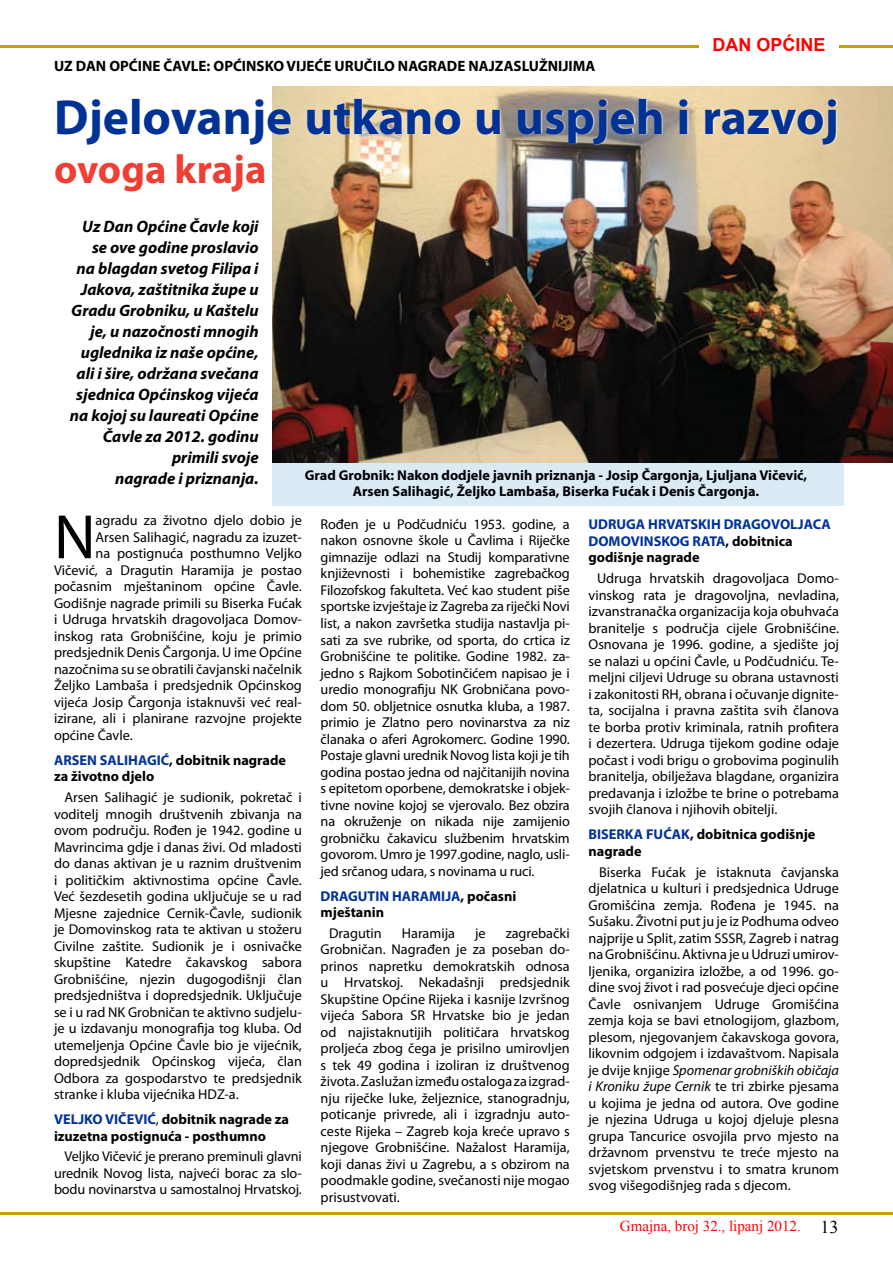
<style>
.page{position:relative;width:893px;height:1263px;background:#fff}
.page>*{position:absolute;margin:0;border:0;box-sizing:border-box;transform-origin:0 0}
.t1{font:63.15px "Myriad Pro";color:#000}
.t2{font:700 49.5px "Myriad Pro";color:#003296}
.t3{font:700 40.5px "Myriad Pro";color:#ef3e33}
.t4{font:700 18px "Arial";color:#f00}
.t5{font:italic 700 16.5px/21px "Myriad Pro";color:#000;text-align:right}
.t6{font:700 15px "Myriad Pro";color:#000}
.t7{font:15px "Times New Roman";color:#f00}
.t8{font:14.25px/16.5px "Myriad Pro";color:#000;text-align:justify}
.t9{font:700 14.25px/16.5px "Myriad Pro";color:#000}
.t10{font:700 14.25px/16.5px "Myriad Pro";color:#003296}
.s1{color:#003296}
.s2{font-weight:400}
.s3{color:#000}
.s4{font-style:italic}
.s5{font-size:18px;color:#000}
</style>
<div class="page">
<hr style="left:0;top:46px;width:893px;height:2px;background:#c79f00">
<hr style="left:0;top:1212px;width:893px;height:2px;background:#c79f00">
<div style="left:273px;top:418px;width:571px;height:87px;background:#daebf6"></div>
<div style="left:699px;top:36px;width:140px;height:18px;background:#fff"></div>
<img style="left:273px;top:202px;width:620px;height:260px">
<img style="left:272px;top:86px;width:621px;height:116px">
<p class="t4" style="left:712px;top:33px;width:115px">DAN OPĆINE</p>
<p class="t6" style="left:54px;top:56px;width:543px">UZ DAN OPĆINE ČAVLE: OPĆINSKO VIJEĆE URUČILO NAGRADE NAJZASLUŽNIJIMA</p>
<h2 class="t2" style="left:54px;top:85px;width:786px">Djelovanje utkano u uspjeh i razvoj</h2>
<h3 class="t3" style="left:54px;top:143px;width:214px">ovoga kraja</h3>
<p class="t5" style="left:70px;top:215px;width:190px">Uz Dan Općine Čavle koji se ove godine proslavio na blagdan svetog Filipa i<br>Jakova, zaštitnika župe u<br>Gradu Grobniku, u Kaštelu je, u nazočnosti mnogih uglednika iz naše općine, ali i šire, održana svečana sjednica Općinskog vijeća na kojoj su laureati Općine<br>Čavle za 2012. godinu primili svoje<br>nagrade i priznanja.</p>
<p class="t9" style="left:305px;top:466px;width:504px;text-align:center">Grad Grobnik: Nakon dodjele javnih priznanja - Josip Čargonja, Ljuljana Vičević,<br>Arsen Salihagić, Željko Lambaša, Biserka Fućak i Denis Čargonja.</p>
<h1 class="t1" style="left:54px;top:498px;width:43px">N</h1>
<p class="t8" style="left:96px;top:512px;width:208px">agradu za životno djelo dobio je</p>
<p class="t8" style="left:96px;top:528px;width:208px">Arsen Salihagić, nagradu za izuzet-</p>
<p class="t8" style="left:96px;top:545px;width:208px">na postignuća posthumno Veljko</p>
<p class="t8" style="left:54px;top:561px;width:249px">Vičević, a Dragutin Haramija je postao</p>
<p class="t8" style="left:54px;top:578px;width:249px">počasnim mještaninom općine Čavle.</p>
<p class="t8" style="left:54px;top:594px;width:249px">Godišnje nagrade primili su Biserka Fućak</p>
<p class="t8" style="left:54px;top:611px;width:249px">i Udruga hrvatskih dragovoljaca Domov-</p>
<p class="t8" style="left:54px;top:627px;width:249px">inskog rata Grobnišćine, koju je primio</p>
<p class="t8" style="left:54px;top:644px;width:249px">predsjednik Denis Čargonja. U ime Općine</p>
<p class="t8" style="left:54px;top:660px;width:249px">nazočnima su se obratili čavjanski načelnik</p>
<p class="t8" style="left:54px;top:677px;width:249px">Željko Lambaša i predsjednik Općinskog</p>
<p class="t8" style="left:54px;top:693px;width:249px">vijeća Josip Čargonja istaknuvši već real-</p>
<p class="t8" style="left:54px;top:710px;width:249px">izirane, ali i planirane razvojne projekte</p>
<p class="t8" style="left:54px;top:726px;width:80px">općine Čavle.</p>
<p class="t9" style="left:54px;top:751px;width:234px"><span class="s1">ARSEN SALIHAGIĆ</span>, dobitnik nagrade za životno djelo</p>
<p class="t8" style="left:54px;top:789px;width:249px;text-indent:11px">Arsen Salihagić je sudionik, pokretač i voditelj mnogih društvenih zbivanja na ovom području. Rođen je 1942. godine u Mavrincima gdje i danas živi. Od mladosti do danas aktivan je u raznim društvenim i političkim aktivnostima općine Čavle.<br>Već šezdesetih godina uključuje se u rad Mjesne zajednice Cernik-Čavle, sudionik je Domovinskog rata te aktivan u stožeru Civilne zaštite. Sudionik je i osnivačke skupštine Katedre čakavskog sabora Grobnišćine, njezin dugogodišnji član predsjedništva i dopredsjednik. Uključuje se i u rad NK Grobničan te aktivno sudjelu&shy;je u izdavanju monografija tog kluba. Od utemeljenja Općine Čavle bio je vijećnik, dopredsjednik Općinskog vijeća, član Odbora za gospodarstvo te predsjednik stranke i kluba vijećnika HDZ-a.</p>
<p class="t9" style="left:54px;top:1110px;width:237px"><span class="s1">VELJKO VIČEVIĆ</span><span class="s2">,</span> dobitnik nagrade za izuzetna postignuća - posthumno</p>
<p class="t8" style="left:54px;top:1148px;width:249px;text-indent:11px">Veljko Vičević je prerano preminuli glavni urednik Novog lista, najveći borac za slo&shy;bodu novinarstva u samostalnoj Hrvatskoj.</p>
<p class="t8" style="left:321px;top:516px;width:251px">Rođen je u Podčudniću 1953. godine, a nakon osnovne škole u Čavlima i Riječke gimnazije odlazi na Studij komparativne književnosti i bohemistike zagrebačkog Filozofskog fakulteta. Već kao student piše sportske izvještaje iz Zagreba za riječki Novi list, a nakon završetka studija nastavlja pi&shy;sati za sve rubrike, od sporta, do crtica iz Grobnišćine te politike. Godine 1982. za&shy;jedno s Rajkom Sobotinčićem napisao je i uredio monografiju NK Grobničana povo&shy;dom 50. obljetnice osnutka kluba, a 1987. primio je Zlatno pero novinarstva za niz članaka o aferi Agrokomerc. Godine 1990.<br>Postaje glavni urednik Novog lista koji je tih godina postao jedna od najčitanijih novina s epitetom oporbene, demokratske i objek&shy;tivne novine kojoj se vjerovalo. Bez obzira na okruženje on nikada nije zamijenio grobničku čakavicu službenim hrvatskim govorom. Umro je 1997.godine, naglo, usli&shy;jed srčanog udara, s novinama u ruci.</p>
<p class="t9" style="left:321px;top:887px;width:197px"><span class="s1">DRAGUTIN HARAMIJA</span>, počasni mještanin</p>
<p class="t8" style="left:329px;top:924px;width:54px">Dragutin</p>
<p class="t8" style="left:402px;top:924px;width:55px">Haramija</p>
<p class="t8" style="left:475px;top:924px;width:12px">je</p>
<p class="t8" style="left:321px;top:924px;width:251px;text-indent:185px">zagrebački Grobničan. Nagrađen je za poseban do&shy;prinos napretku demokratskih odnosa u Hrvatskoj. Nekadašnji predsjednik Skupštine Općine Rijeka i kasnije Izvršnog vijeća Sabora SR Hrvatske bio je jedan od najistaknutijih političara hrvatskog proljeća zbog čega je prisilno umirovljen s tek 49 godina i izoliran iz društvenog života. Zaslužan između ostaloga za izgrad&shy;nju riječke luke, željeznice, stanogradnju, poticanje privrede, ali i izgradnju auto&shy;ceste Rijeka – Zagreb koja kreće upravo s njegove Grobnišćine. Nažalost Haramija, koji danas živi u Zagrebu, a s obzirom na poodmakle godine, svečanosti nije mogao prisustvovati.</p>
<p class="t10" style="left:588px;top:516px;width:244px">UDRUGA HRVATSKIH DRAGOVOLJACA<br>DOMOVINSKOG RATA<span class="s3">, dobitnica godišnje nagrade</span></p>
<p class="t8" style="left:588px;top:570px;width:252px;text-indent:9px">Udruga hrvatskih dragovoljaca Domo&shy;vinskog rata je dragovoljna, nevladina, izvanstranačka organizacija koja obuhvaća branitelje s područja cijele Grobnišćine.<br>Osnovana je 1996. godine, a sjedište joj se nalazi u općini Čavle, u Podčudniću. Te&shy;meljni ciljevi Udruge su obrana ustavnosti i zakonitosti RH, obrana i očuvanje dignite&shy;ta, socijalna i pravna zaštita svih članova te borba protiv kriminala, ratnih profitera i dezertera. Udruga tijekom godine odaje počast i vodi brigu o grobovima poginulih branitelja, obilježava blagdane, organizira predavanja i izložbe te brine o potrebama svojih članova i njihovih obitelji.</p>
<p class="t9" style="left:588px;top:826px;width:228px"><span class="s1">BISERKA FUĆAK</span>, dobitnica godišnje nagrade</p>
<p class="t8" style="left:588px;top:863px;width:252px;text-indent:11px">Biserka Fućak je istaknuta čavjanska djelatnica u kulturi i predsjednica Udruge Gromišćina zemja. Rođena je 1945. na Sušaku. Životni put ju je iz Podhuma odveo najprije u Split, zatim SSSR, Zagreb i natrag na Grobnišćinu. Aktivna je u Udruzi umirov&shy;ljenika, organizira izložbe, a od 1996. go&shy;dine svoj život i rad posvećuje djeci općine Čavle osnivanjem Udruge Gromišćina zemja koja se bavi etnologijom, glazbom, plesom, njegovanjem čakavskoga govora, likovnim odgojem i izdavaštvom. Napisala je dvije knjige <span class="s4">Spomenar grobniških običaja i Kroniku župe Cernik</span> te tri zbirke pjesama u kojima je jedna od autora. Ove godine je njezina Udruga u kojoj djeluje plesna grupa Tancurice osvojila prvo mjesto na državnom prvenstvu te treće mjesto na svjetskom prvenstvu i to smatra krunom svog višegodišnjeg rada s djecom.</p>
<p class="t7" style="left:620px;top:1216px;width:220px">Gmajna, broj 32., lipanj 2012. <span class="s5">13</span></p>
</div>
